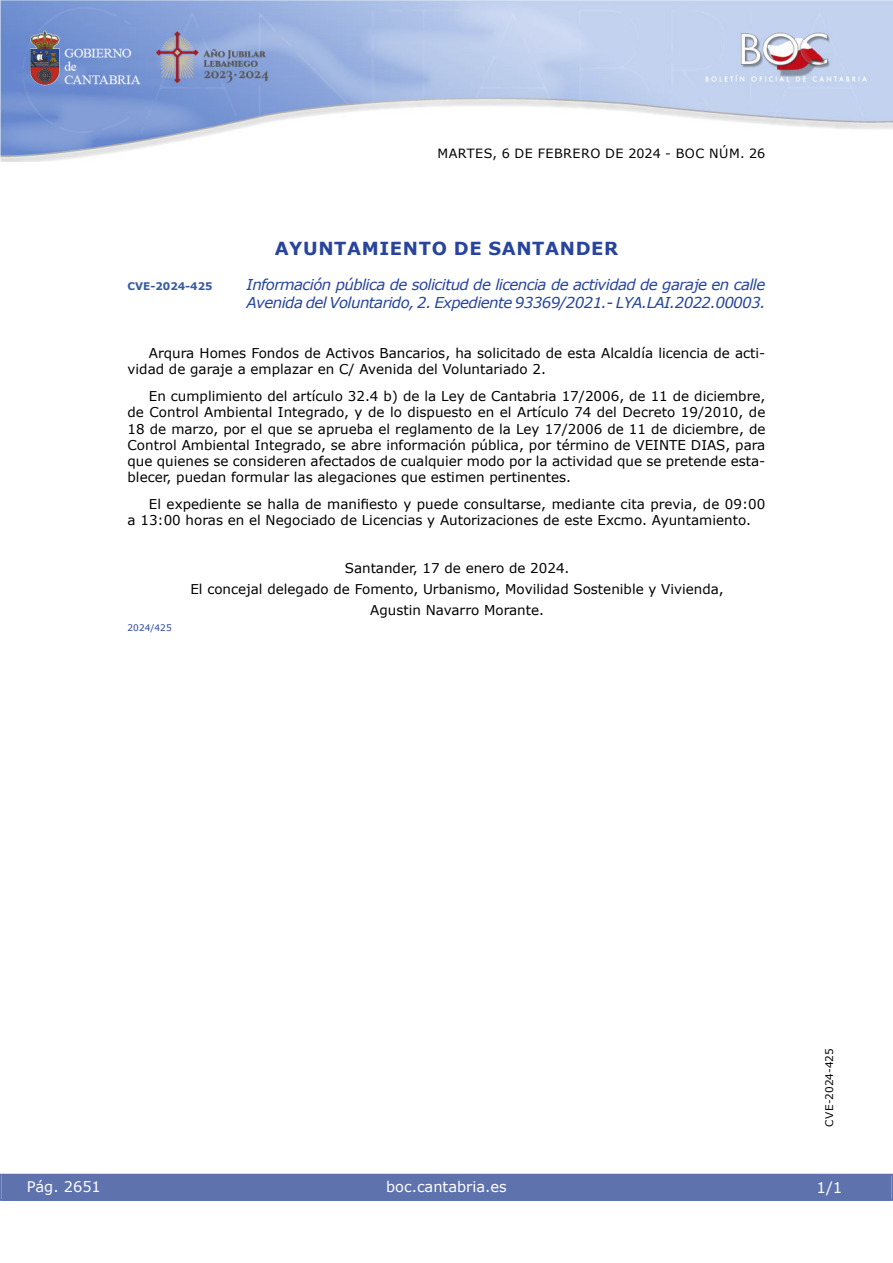
<style>
.page{position:relative;width:893px;height:1263px;background:#fff}
.page>*{position:absolute;margin:0;border:0;box-sizing:border-box;transform-origin:0 0}
.emisor_text{font:700 18px "Verdana";letter-spacing:.035em;color:#27459e}
.Titulo_text{font:italic 15px/18px "Verdana";letter-spacing:-.04em;color:#27459e}
.t1{font:15px "Verdana 2";color:#fff}
.t2{font:14.55px "Verdana 2";color:#fff}
.inicio_de_parrafo{font:13.5px/16.2px "Verdana 2";color:#000}
.inicio_de_parrafo-2{font:13.5px/16.2px "Verdana";color:#000}
.center{font:13.5px "Verdana 2";color:#000}
.t3{font:12.75px "Verdana 2";letter-spacing:.035em;color:#000}
.t4{font:10.5px "Verdana 2";color:#000}
.Titulo_text-2{font:700 10.5px "Verdana";color:#385b9e}
.numero_exp{font:9px "Verdana 2";color:#27459e}
</style>
<div class="page">
<img style="left:0;top:0;width:893px;height:161px">
<div style="left:1px;top:1174px;width:890px;height:27px;background:#5e73ae"></div>
<p class="t3" style="left:438px;top:144px;width:329px">MARTES, 6 DE FEBRERO DE 2024 - BOC NÚM. 26</p>
<h4 class="emisor_text" style="left:275px;top:236px;width:345px">AYUNTAMIENTO DE SANTANDER</h4>
<p class="Titulo_text-2" style="left:128px;top:279px;width:87px">CVE-2024-425</p>
<p class="Titulo_text" style="left:247px;top:275px;width:520px">Información pública de solicitud de licencia de actividad de garaje en calle<br>Avenida del Voluntarido, 2. Expediente 93369/2021.- LYA.LAI.2022.00003.</p>
<p class="inicio_de_parrafo" style="left:128px;top:345px;width:639px;text-indent:21px">Arqura Homes Fondos de Activos Bancarios, ha solicitado de esta Alcaldía licencia de acti&shy;vidad de garaje a emplazar en C/ Avenida del Voluntariado 2.</p>
<p class="inicio_de_parrafo" style="left:128px;top:388px;width:639px;text-align:justify;text-indent:21px">En cumplimiento del artículo 32.4 b) de la Ley de Cantabria 17/2006, de 11 de diciembre, de Control Ambiental Integrado, y de lo dispuesto en el Artículo 74 del Decreto 19/2010, de 18 de marzo, por el que se aprueba el reglamento de la Ley 17/2006 de 11 de diciembre, de Control Ambiental Integrado, se abre información pública, por término de VEINTE DIAS, para que quienes se consideren afectados de cualquier modo por la actividad que se pretende esta&shy;blecer, puedan formular las alegaciones que estimen pertinentes.</p>
<p class="inicio_de_parrafo-2" style="left:128px;top:496px;width:639px;text-indent:21px">El expediente se halla de manifiesto y puede consultarse, mediante cita previa, de 09:00 a 13:00 horas en el Negociado de Licencias y Autorizaciones de este Excmo. Ayuntamiento.</p>
<p class="center" style="left:345px;top:559px;width:226px">Santander, 17 de enero de 2024.</p>
<p class="center" style="left:190px;top:580px;width:535px">El concejal delegado de Fomento, Urbanismo, Movilidad Sostenible y Vivienda,</p>
<p class="center" style="left:370px;top:601px;width:175px">Agustin Navarro Morante.</p>
<p class="numero_exp" style="left:128px;top:621px;width:46px">2024/425</p>
<p class="t2" style="left:27px;top:1177px;width:76px">Pág. 2651</p>
<p class="t2" style="left:386px;top:1177px;width:122px">boc.cantabria.es</p>
<p class="t4" style="left:822px;top:1126px;width:80px;rotate:-90deg">CVE-2024-425</p>
<p class="t1" style="left:816px;top:1177px;width:27px">1/1</p>
</div>
